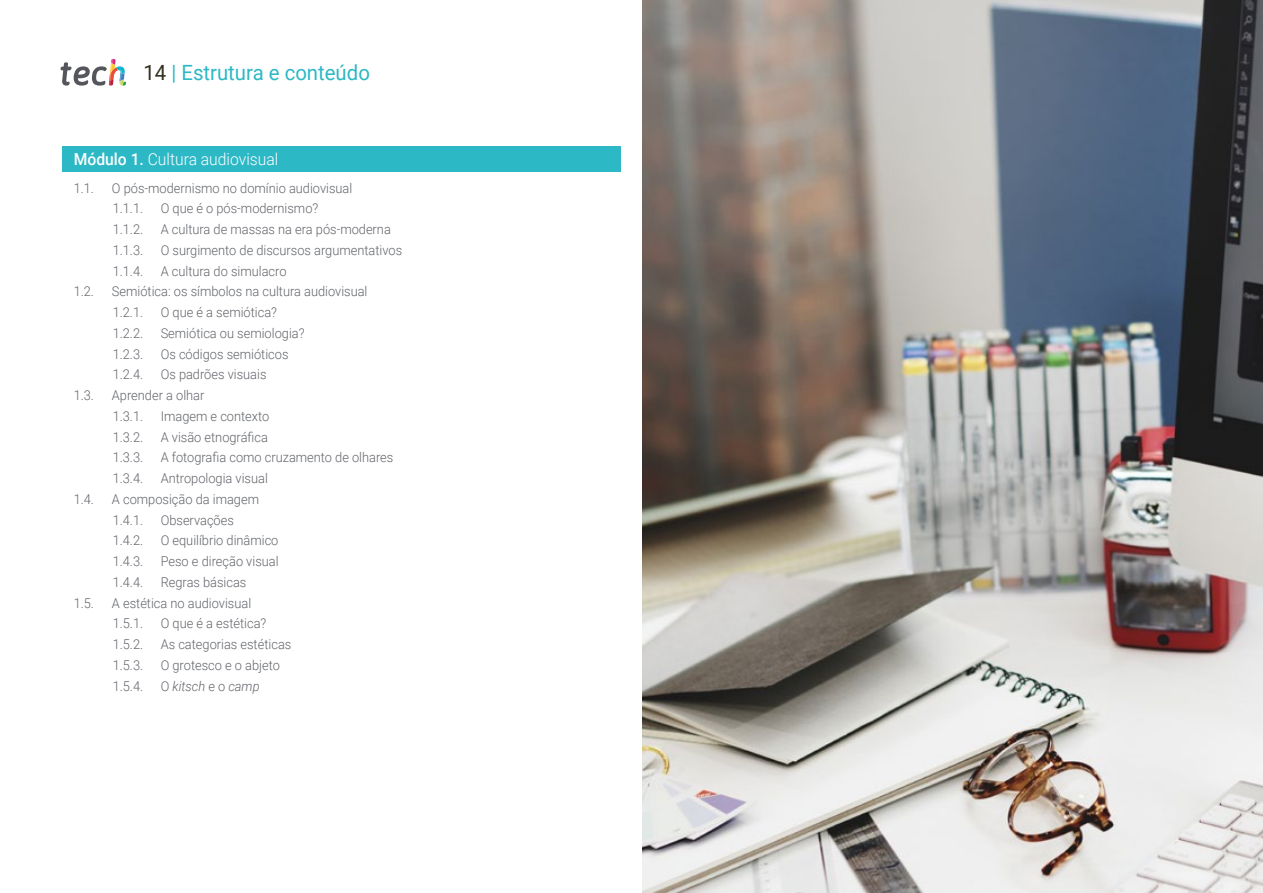
<style>
.page{position:relative;width:1263px;height:893px;background:#fff}
.page>*{position:absolute;margin:0;border:0;box-sizing:border-box;transform-origin:0 0}
.t1{font:21px "Roboto";color:#2db8c5}
.t2{font:300 16.5px "Roboto";color:#fff;scale:.95 1}
.t3{font:300 13.5px/20.7px "Roboto";color:#61646a;scale:.95 1}
.t4{font:italic 300 13.5px "Roboto";color:#61646a;scale:.95 1}
.s1{color:#312e20}
.s2{font-weight:500}
.s3{font-style:normal}
</style>
<div class="page">
<div style="left:63px;top:147px;width:558px;height:25px;background:#2db8c5"></div>
<svg style="left:61px;top:59px;width:65px;height:27px"></svg>
<img style="left:642px;top:0;width:621px;height:893px">
<h1 class="t1" style="left:144px;top:57px;width:228px"><span class="s1">14</span> | Estrutura e conteúdo</h1>
<p class="t2" style="left:74px;top:148px;width:217px"><span class="s2">Módulo 1.</span> Cultura audiovisual</p>
<p class="t3" style="left:74px;top:177px;width:23px">1.1.</p>
<p class="t3" style="left:112px;top:177px;width:254px">O pós-modernismo no domínio audiovisual<br>1.1.1.</p>
<p class="t3" style="left:161px;top:198px;width:167px">O que é o pós-modernismo?</p>
<p class="t3" style="left:113px;top:218px;width:34px">1.1.2.</p>
<p class="t3" style="left:161px;top:218px;width:244px">A cultura de massas na era pós-moderna</p>
<p class="t3" style="left:113px;top:239px;width:34px">1.1.3.</p>
<p class="t3" style="left:161px;top:239px;width:256px">O surgimento de discursos argumentativos</p>
<p class="t3" style="left:113px;top:260px;width:34px">1.1.4.</p>
<p class="t3" style="left:161px;top:260px;width:134px">A cultura do simulacro</p>
<p class="t3" style="left:74px;top:281px;width:23px">1.2.</p>
<p class="t3" style="left:112px;top:281px;width:270px">Semiótica: os símbolos na cultura audiovisual<br>1.2.1.</p>
<p class="t3" style="left:161px;top:301px;width:124px">O que é a semiótica?</p>
<p class="t3" style="left:113px;top:322px;width:34px">1.2.2.</p>
<p class="t3" style="left:161px;top:322px;width:153px">Semiótica ou semiologia?</p>
<p class="t3" style="left:113px;top:343px;width:34px">1.2.3.</p>
<p class="t3" style="left:161px;top:343px;width:136px">Os códigos semióticos</p>
<p class="t3" style="left:113px;top:364px;width:34px">1.2.4.</p>
<p class="t3" style="left:161px;top:364px;width:113px">Os padrões visuais</p>
<p class="t3" style="left:74px;top:384px;width:23px">1.3.</p>
<p class="t3" style="left:112px;top:384px;width:99px">Aprender a olhar<br>1.3.1.</p>
<p class="t3" style="left:161px;top:405px;width:116px">Imagem e contexto</p>
<p class="t3" style="left:113px;top:426px;width:34px">1.3.2.</p>
<p class="t3" style="left:161px;top:426px;width:114px">A visão etnográfica</p>
<p class="t3" style="left:113px;top:447px;width:34px">1.3.3.</p>
<p class="t3" style="left:161px;top:447px;width:246px">A fotografia como cruzamento de olhares</p>
<p class="t3" style="left:113px;top:467px;width:34px">1.3.4.</p>
<p class="t3" style="left:161px;top:467px;width:114px">Antropologia visual</p>
<p class="t3" style="left:74px;top:488px;width:23px">1.4.</p>
<p class="t3" style="left:112px;top:488px;width:156px">A composição da imagem<br>1.4.1.</p>
<p class="t3" style="left:161px;top:509px;width:79px">Observações</p>
<p class="t3" style="left:113px;top:530px;width:34px">1.4.2.</p>
<p class="t3" style="left:161px;top:530px;width:125px">O equilíbrio dinâmico</p>
<p class="t3" style="left:113px;top:550px;width:34px">1.4.3.</p>
<p class="t3" style="left:161px;top:550px;width:126px">Peso e direção visual</p>
<p class="t3" style="left:113px;top:571px;width:34px">1.4.4.</p>
<p class="t3" style="left:161px;top:571px;width:92px">Regras básicas</p>
<p class="t3" style="left:74px;top:592px;width:23px">1.5.</p>
<p class="t3" style="left:112px;top:592px;width:148px">A estética no audiovisual<br>1.5.1.</p>
<p class="t3" style="left:161px;top:613px;width:113px">O que é a estética?</p>
<p class="t3" style="left:113px;top:633px;width:34px">1.5.2.</p>
<p class="t3" style="left:161px;top:633px;width:139px">As categorias estéticas</p>
<p class="t3" style="left:113px;top:654px;width:34px">1.5.3.</p>
<p class="t3" style="left:161px;top:654px;width:127px">O grotesco e o abjeto</p>
<p class="t3" style="left:113px;top:675px;width:34px">1.5.4.</p>
<p class="t4" style="left:161px;top:676px;width:106px"><span class="s3">O</span> kitsch <span class="s3">e o</span> camp</p>
</div>
